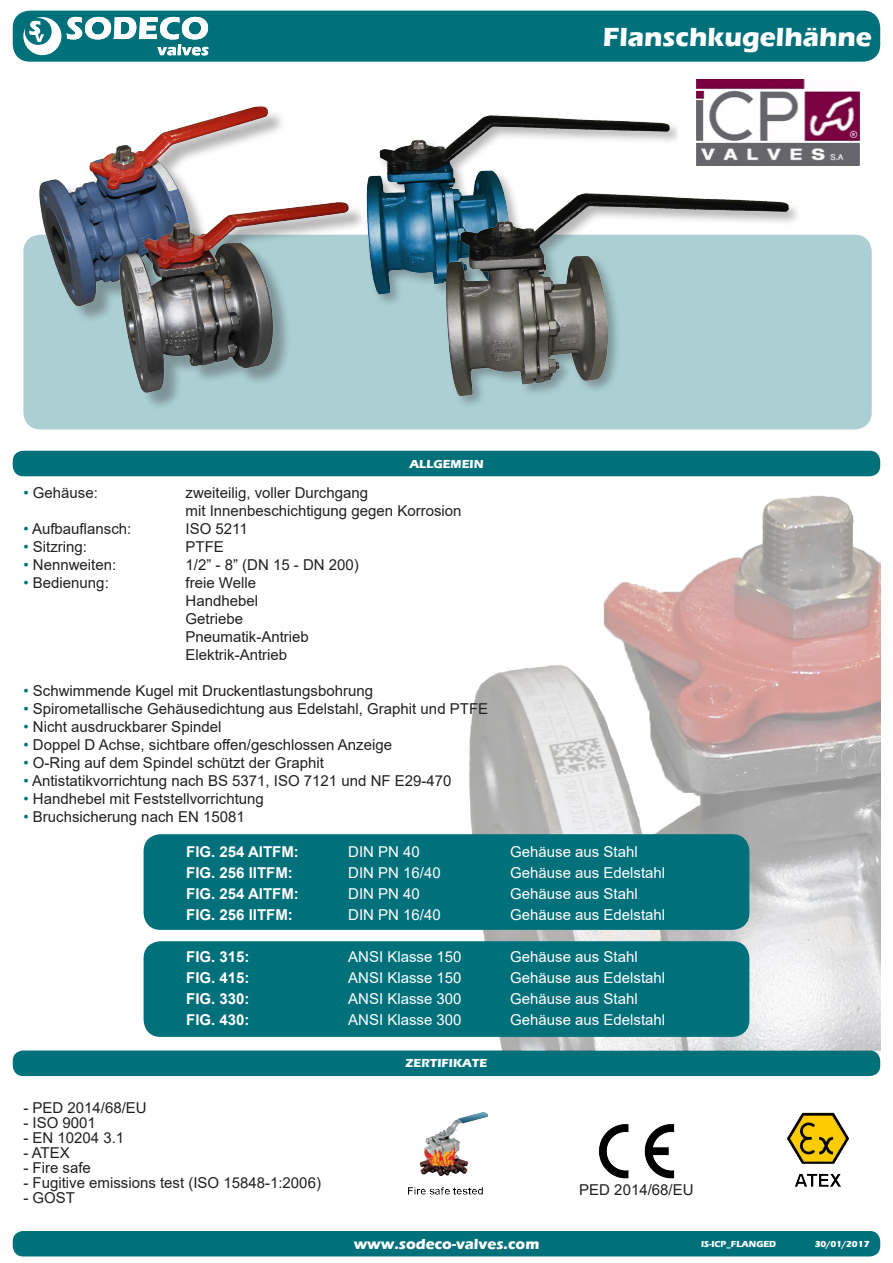
<style>
.page{position:relative;width:893px;height:1263px;background:#fff}
.page>*{position:absolute;margin:0;border:0;box-sizing:border-box;transform-origin:0 0}
.t1{font:700 27px "Eras ITC";color:#fff}
.t2{font:15px/18px "Arial";color:#231f20}
.t3{font:15px "Arial";color:#fff}
.t4{font:700 15px "Arial";color:#fff}
.t5{font:700 15px "Eras ITC";color:#fff}
.t6{font:700 12px "Eras ITC";color:#fff}
.t7{font:700 9px "Eras ITC";color:#fff}
.s1{color:#00707b}
</style>
<div class="page">
<div style="left:13px;top:1231px;width:867px;height:25px;background:#00707b;border-radius:10px"></div>
<div style="left:13px;top:11px;width:867px;height:51px;background:#00707b;border-radius:17px"></div>
<div style="left:13px;top:451px;width:867px;height:25px;background:#00707b;border-radius:10px"></div>
<div style="left:23px;top:235px;width:849px;height:194px;background:#abcfd3;border-radius:17px"></div>
<div style="left:13px;top:1050px;width:867px;height:26px;background:#00707b;border-radius:10px"></div>
<img style="left:469px;top:496px;width:411px;height:554px">
<img style="left:787px;top:1112px;width:62px;height:75px">
<img style="left:598px;top:1124px;width:77px;height:54px">
<img style="left:408px;top:1111px;width:80px;height:84px">
<div style="left:42px;top:110px;width:244px;height:214px;background:#231f20;opacity:.33"></div>
<img style="left:34px;top:106px;width:241px;height:206px">
<img style="left:366px;top:115px;width:310px;height:188px">
<div style="left:444px;top:192px;width:358px;height:217px;background:#231f20;opacity:.33"></div>
<img style="left:437px;top:186px;width:360px;height:220px">
<div style="left:123px;top:205px;width:244px;height:205px;background:#231f20;opacity:.33"></div>
<img style="left:112px;top:194px;width:245px;height:206px">
<div style="left:144px;top:834px;width:605px;height:96px;background:#00707b;border-radius:17px"></div>
<div style="left:144px;top:941px;width:605px;height:96px;background:#00707b;border-radius:17px"></div>
<svg style="left:23px;top:17px;width:38px;height:38px"></svg>
<svg style="left:67px;top:17px;width:141px;height:38px"></svg>
<img style="left:696px;top:79px;width:164px;height:87px">
<p class="t1" style="left:603px;top:21px;width:270px">Flanschkugelhähne</p>
<p class="t6" style="left:410px;top:457px;width:76px">ALLGEMEIN</p>
<p class="t2" style="left:24px;top:483px;width:76px"><span class="s1">•</span> Gehäuse:</p>
<p class="t2" style="left:186px;top:483px;width:277px">zweiteilig, voller Durchgang<br>mit Innenbeschichtigung gegen Korrosion</p>
<p class="t2" style="left:24px;top:519px;width:109px"><span class="s1">•</span> Aufbauflansch:</p>
<p class="t2" style="left:186px;top:519px;width:64px">ISO 5211</p>
<p class="t2" style="left:24px;top:537px;width:65px"><span class="s1">•</span> Sitzring:</p>
<p class="t2" style="left:186px;top:537px;width:40px">PTFE</p>
<p class="t2" style="left:24px;top:555px;width:94px"><span class="s1">•</span> Nennweiten:</p>
<p class="t2" style="left:186px;top:555px;width:175px">1/2” - 8” (DN 15 - DN 200)</p>
<p class="t2" style="left:24px;top:573px;width:87px"><span class="s1">•</span> Bedienung:</p>
<p class="t2" style="left:186px;top:573px;width:125px">freie Welle<br>Handhebel<br>Getriebe<br>Pneumatik-Antrieb<br>Elektrik-Antrieb</p>
<p class="t2" style="left:24px;top:681px;width:351px"><span class="s1">•</span> Schwimmende Kugel mit Druckentlastungsbohrung</p>
<p class="t2" style="left:24px;top:699px;width:466px"><span class="s1">•</span> Spirometallische Gehäusedichtung aus Edelstahl, Graphit und PTFE</p>
<p class="t2" style="left:24px;top:717px;width:199px"><span class="s1">•</span> Nicht ausdruckbarer Spindel</p>
<p class="t2" style="left:24px;top:735px;width:370px"><span class="s1">•</span> Doppel D Achse, sichtbare offen/geschlossen Anzeige</p>
<p class="t2" style="left:24px;top:753px;width:302px"><span class="s1">•</span> O-Ring auf dem Spindel schützt der Graphit</p>
<p class="t2" style="left:24px;top:771px;width:429px"><span class="s1">•</span> Antistatikvorrichtung nach BS 5371, ISO 7121 und NF E29-470</p>
<p class="t2" style="left:24px;top:789px;width:242px"><span class="s1">•</span> Handhebel mit Feststellvorrichtung</p>
<p class="t2" style="left:24px;top:807px;width:223px"><span class="s1">•</span> Bruchsicherung nach EN 15081</p>
<p class="t4" style="left:186px;top:841px;width:114px">FIG. 254 AITFM:</p>
<p class="t3" style="left:348px;top:841px;width:73px">DIN PN 40</p>
<p class="t3" style="left:510px;top:841px;width:129px">Gehäuse aus Stahl</p>
<p class="t4" style="left:186px;top:862px;width:108px">FIG. 256 IITFM:</p>
<p class="t3" style="left:348px;top:862px;width:94px">DIN PN 16/40</p>
<p class="t3" style="left:510px;top:862px;width:157px">Gehäuse aus Edelstahl</p>
<p class="t4" style="left:186px;top:883px;width:114px">FIG. 254 AITFM:</p>
<p class="t3" style="left:348px;top:883px;width:73px">DIN PN 40</p>
<p class="t3" style="left:510px;top:883px;width:129px">Gehäuse aus Stahl</p>
<p class="t4" style="left:186px;top:904px;width:108px">FIG. 256 IITFM:</p>
<p class="t3" style="left:348px;top:904px;width:94px">DIN PN 16/40</p>
<p class="t3" style="left:510px;top:904px;width:157px">Gehäuse aus Edelstahl</p>
<p class="t4" style="left:186px;top:946px;width:65px">FIG. 315:</p>
<p class="t3" style="left:348px;top:946px;width:115px">ANSI Klasse 150</p>
<p class="t3" style="left:510px;top:946px;width:129px">Gehäuse aus Stahl</p>
<p class="t4" style="left:186px;top:967px;width:65px">FIG. 415:</p>
<p class="t3" style="left:348px;top:967px;width:115px">ANSI Klasse 150</p>
<p class="t3" style="left:510px;top:967px;width:157px">Gehäuse aus Edelstahl</p>
<p class="t4" style="left:186px;top:988px;width:65px">FIG. 330:</p>
<p class="t3" style="left:348px;top:988px;width:115px">ANSI Klasse 300</p>
<p class="t3" style="left:510px;top:988px;width:129px">Gehäuse aus Stahl</p>
<p class="t4" style="left:186px;top:1009px;width:65px">FIG. 430:</p>
<p class="t3" style="left:348px;top:1009px;width:115px">ANSI Klasse 300</p>
<p class="t3" style="left:510px;top:1009px;width:157px">Gehäuse aus Edelstahl</p>
<p class="t6" style="left:405px;top:1056px;width:83px">ZERTIFIKATE</p>
<p class="t2" style="left:23px;top:1098px;width:125px">- PED 2014/68/EU</p>
<p class="t2" style="left:23px;top:1113px;width:74px">- ISO 9001</p>
<p class="t2" style="left:23px;top:1128px;width:102px">- EN 10204 3.1</p>
<p class="t2" style="left:23px;top:1143px;width:48px">- ATEX</p>
<p class="t2" style="left:23px;top:1158px;width:69px">- Fire safe</p>
<p class="t2" style="left:23px;top:1173px;width:299px">- Fugitive emissions test (ISO 15848-1:2006)</p>
<p class="t2" style="left:23px;top:1188px;width:53px">- GOST</p>
<p class="t2" style="left:579px;top:1181px;width:116px">PED 2014/68/EU</p>
<p class="t5" style="left:354px;top:1235px;width:187px">www.sodeco-valves.com</p>
<p class="t7" style="left:701px;top:1239px;width:77px">IS-ICP_FLANGED</p>
<p class="t7" style="left:815px;top:1239px;width:56px">30/01/2017</p>
</div>
